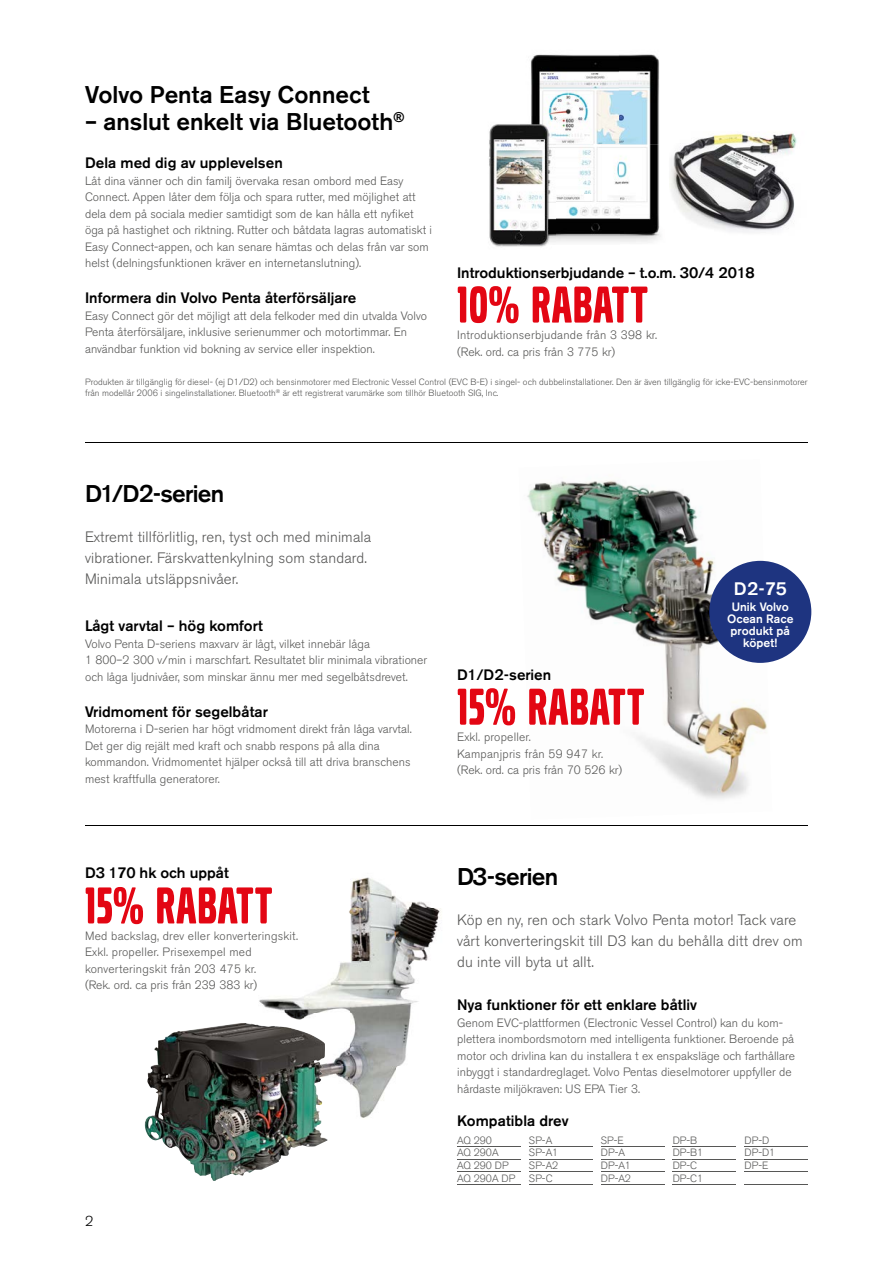
<style>
.page{position:relative;width:893px;height:1263px;background:#fff}
.page>*{position:absolute;margin:0;border:0;box-sizing:border-box;transform-origin:0 0}
.t1{font:54px "Volvo Broad Pro";letter-spacing:.02em;color:#e30613}
.t2{font:500 24px "Volvo Sans Pro";color:#000}
.t3{font:500 24px "Volvo Sans Pro";letter-spacing:-.03em;color:#000}
.t4{font:500 18px "Volvo Sans Pro";color:#fff}
.t5{font:300 15px/21px "Volvo Sans Pro";letter-spacing:.01em;color:#575756}
.t6{font:500 15px "Volvo Sans Pro";letter-spacing:.005em;color:#000}
.t7{font:300 14.25px "Volvo Sans Pro";color:#000}
.t8{font:300 12px/16.5px "Volvo Sans Pro";letter-spacing:.005em;color:#575756}
.t9{font:500 12px/12px "Volvo Sans Pro";letter-spacing:.005em;color:#fff;text-align:center}
.t10{font:300 10.5px/12.6px "Volvo Sans Pro";color:#575756}
.t11{font:300 9px/10.8px "Volvo Sans Pro";letter-spacing:.005em;color:#575756}
</style>
<div class="page">
<img style="left:670px;top:132px;width:127px;height:100px">
<img style="left:531px;top:54px;width:88px;height:91px">
<img style="left:619px;top:54px;width:42px;height:188px">
<img style="left:556px;top:147px;width:63px;height:95px">
<img style="left:527px;top:480px;width:244px;height:319px">
<img style="left:258px;top:877px;width:183px;height:242px">
<img style="left:145px;top:1023px;width:95px;height:158px">
<hr style="left:457px;top:1146px;width:63px;height:1px;background:#575756">
<hr style="left:457px;top:1159px;width:63px;height:1px;background:#575756">
<hr style="left:457px;top:1172px;width:63px;height:1px;background:#575756">
<hr style="left:457px;top:1184px;width:63px;height:1px;background:#575756">
<hr style="left:529px;top:1146px;width:63px;height:1px;background:#575756">
<hr style="left:529px;top:1159px;width:63px;height:1px;background:#575756">
<hr style="left:529px;top:1172px;width:63px;height:1px;background:#575756">
<hr style="left:529px;top:1184px;width:63px;height:1px;background:#575756">
<hr style="left:601px;top:1146px;width:63px;height:1px;background:#575756">
<hr style="left:601px;top:1159px;width:63px;height:1px;background:#575756">
<hr style="left:601px;top:1172px;width:63px;height:1px;background:#575756">
<hr style="left:601px;top:1184px;width:63px;height:1px;background:#575756">
<hr style="left:673px;top:1146px;width:63px;height:1px;background:#575756">
<hr style="left:673px;top:1159px;width:63px;height:1px;background:#575756">
<hr style="left:673px;top:1172px;width:63px;height:1px;background:#575756">
<hr style="left:673px;top:1184px;width:63px;height:1px;background:#575756">
<hr style="left:745px;top:1146px;width:63px;height:1px;background:#575756">
<hr style="left:745px;top:1159px;width:63px;height:1px;background:#575756">
<hr style="left:745px;top:1172px;width:63px;height:1px;background:#575756">
<hr style="left:745px;top:1184px;width:63px;height:1px;background:#575756">
<div style="left:709px;top:561px;width:102px;height:102px;background:#1e3480;border-radius:50%"></div>
<hr style="left:85px;top:825px;width:723px;height:1px;background:#000">
<hr style="left:85px;top:442px;width:723px;height:1px;background:#000">
<img style="left:489px;top:124px;width:32px;height:85px">
<img style="left:489px;top:209px;width:58px;height:38px">
<img style="left:521px;top:117px;width:35px;height:127px">
<h2 class="t2" style="left:85px;top:79px;width:286px">Volvo Penta Easy Connect</h2>
<h2 class="t2" style="left:85px;top:106px;width:321px">– anslut enkelt via Bluetooth<sup>®</sup></h2>
<p class="t6" style="left:85px;top:154px;width:199px">Dela med dig av upplevelsen</p>
<p class="t8" style="left:85px;top:173px;width:348px">Låt dina vänner och din familj övervaka resan ombord med Easy Connect. Appen låter dem följa och spara rutter, med möjlighet att dela dem på sociala medier samtidigt som de kan hålla ett nyfiket öga på hastighet och riktning. Rutter och båtdata lagras automatiskt i Easy Connect-appen, och kan senare hämtas och delas från var som helst (delningsfunktionen kräver en internetanslutning).</p>
<p class="t6" style="left:85px;top:289px;width:273px">Informera din Volvo Penta återförsäljare</p>
<p class="t8" style="left:85px;top:308px;width:344px">Easy Connect gör det möjligt att dela felkoder med din utvalda Volvo<br>Penta återförsäljare, inklusive serienummer och motortimmar. En användbar funktion vid bokning av service eller inspektion.</p>
<p class="t6" style="left:457px;top:263px;width:299px">Introduktionserbjudande – t.o.m. 30/4 2018</p>
<h1 class="t1" style="left:457px;top:280px;width:192px">10% RABATT</h1>
<p class="t8" style="left:457px;top:327px;width:202px">Introduktionserbjudande från 3 398 kr. (Rek. ord. ca pris från 3 775 kr)</p>
<p class="t11" style="left:85px;top:377px;width:724px">Produkten är tillgänglig för diesel- (ej D1/D2) och bensinmotorer med Electronic Vessel Control (EVC B-E) i singel- och dubbelinstallationer. Den är även tillgänglig för icke-EVC-bensinmotorer från modellår 2006 i singelinstallationer. Bluetooth<sup>®</sup> är ett registrerat varumärke som tillhör Bluetooth SIG, Inc.</p>
<h2 class="t3" style="left:85px;top:479px;width:141px">D1/D2-serien</h2>
<p class="t5" style="left:85px;top:526px;width:288px">Extremt tillförlitlig, ren, tyst och med minimala vibrationer. Färskvattenkylning som standard.<br>Minimala utsläppsnivåer.</p>
<p class="t6" style="left:85px;top:617px;width:180px">Lågt varvtal – hög komfort</p>
<p class="t8" style="left:85px;top:635px;width:344px">Volvo Penta D-seriens maxvarv är lågt, vilket innebär låga<br>1 800–2 300 v/min i marschfart. Resultatet blir minimala vibrationer och låga ljudnivåer, som minskar ännu mer med segelbåtsdrevet.</p>
<p class="t6" style="left:85px;top:702px;width:184px">Vridmoment för segelbåtar</p>
<p class="t8" style="left:85px;top:721px;width:328px">Motorerna i D-serien har högt vridmoment direkt från låga varvtal.<br>Det ger dig rejält med kraft och snabb respons på alla dina kommandon. Vridmomentet hjälper också till att driva branschens mest kraftfulla generatorer.</p>
<p class="t6" style="left:457px;top:665px;width:96px">D1/D2-serien</p>
<h1 class="t1" style="left:457px;top:682px;width:189px">15% RABATT</h1>
<p class="t8" style="left:457px;top:729px;width:167px">Exkl. propeller.<br>Kampanjpris från 59 947 kr. (Rek. ord. ca pris från 70 526 kr)</p>
<h3 class="t4" style="left:734px;top:577px;width:55px">D2-75</h3>
<p class="t9" style="left:727px;top:600px;width:68px">Unik Volvo<br>Ocean Race produkt på köpet!</p>
<p class="t6" style="left:85px;top:864px;width:145px">D3 170 hk och uppåt</p>
<h2 class="t3" style="left:457px;top:862px;width:103px">D3-serien</h2>
<h1 class="t1" style="left:85px;top:880px;width:189px">15% RABATT</h1>
<p class="t8" style="left:85px;top:928px;width:214px">Med backslag, drev eller konverteringskit.<br>Exkl. propeller. Prisexempel med konverteringskit från 203 475 kr.<br>(Rek. ord. ca pris från 239 383 kr)</p>
<p class="t5" style="left:457px;top:910px;width:347px">Köp en ny, ren och stark Volvo Penta motor! Tack vare vårt konverteringskit till D3 kan du behålla ditt drev om du inte vill byta ut allt.</p>
<p class="t6" style="left:457px;top:996px;width:241px">Nya funktioner för ett enklare båtliv</p>
<p class="t8" style="left:457px;top:1014px;width:339px">Genom EVC-plattformen (Electronic Vessel Control) kan du kom&shy;plettera inombordsmotorn med intelligenta funktioner. Beroende på motor och drivlina kan du installera t ex enspaksläge och farthållare inbyggt i standardreglaget. Volvo Pentas dieselmotorer uppfyller de hårdaste miljökraven: US EPA Tier 3.</p>
<p class="t7" style="left:85px;top:1212px;width:10px">2</p>
<p class="t6" style="left:457px;top:1111px;width:113px">Kompatibla drev</p>
<p class="t10" style="left:457px;top:1134px;width:60px">AQ 290<br>AQ 290A<br>AQ 290 DP<br>AQ 290A DP</p>
<p class="t10" style="left:529px;top:1134px;width:31px">SP-A<br>SP-A1<br>SP-A2<br>SP-C</p>
<p class="t10" style="left:601px;top:1134px;width:32px">SP-E<br>DP-A<br>DP-A1<br>DP-A2</p>
<p class="t10" style="left:673px;top:1134px;width:32px">DP-B<br>DP-B1<br>DP-C<br>DP-C1</p>
<p class="t10" style="left:745px;top:1134px;width:32px">DP-D<br>DP-D1<br>DP-E</p>
</div>
